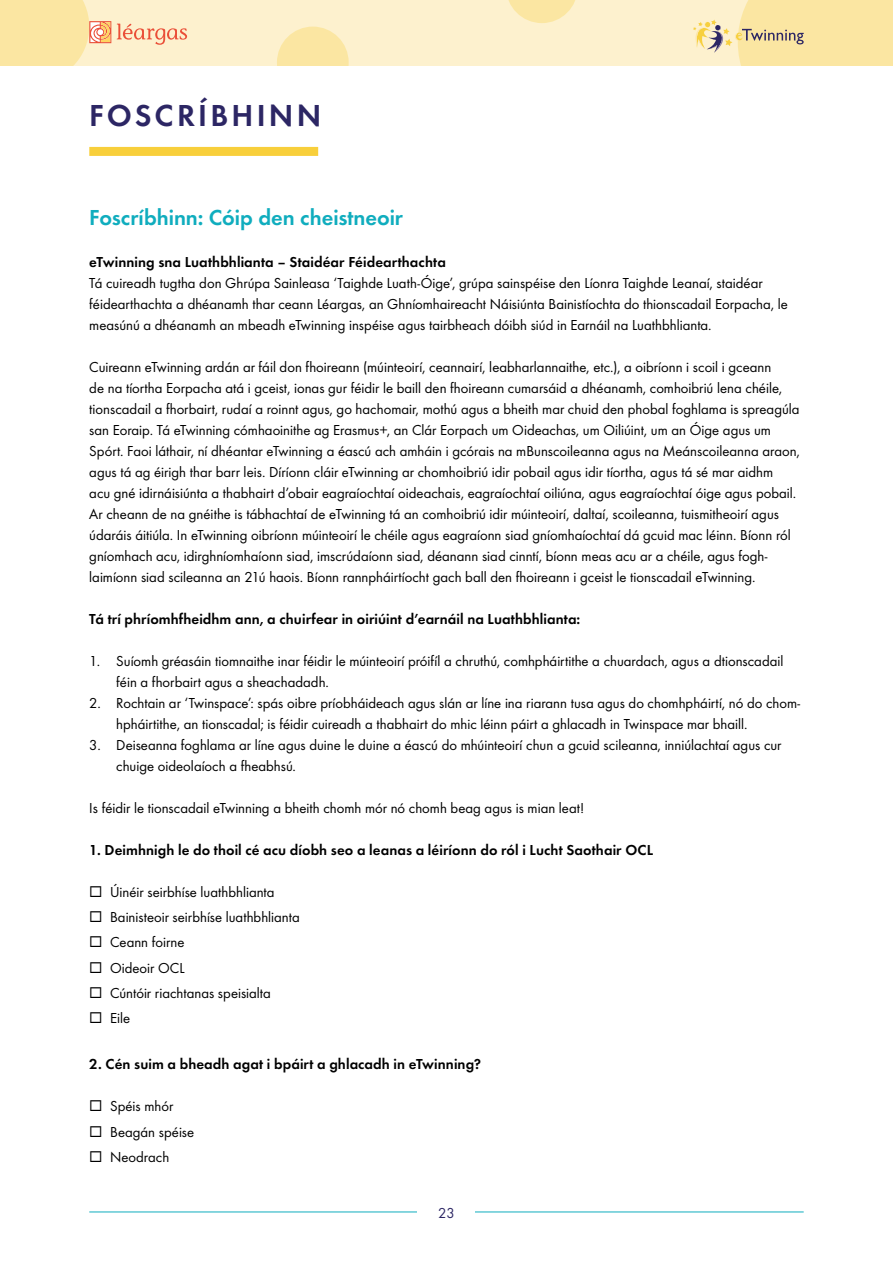
<style>
.page{position:relative;width:893px;height:1263px;background:#fff}
.page>*{position:absolute;margin:0;border:0;box-sizing:border-box;transform-origin:0 0}
.t1{font:31.5px "Futura Dem";letter-spacing:.1em;color:#2c2664}
.t2{font:22.5px "Futura Dem";color:#10adbe}
.t3{font:15px/21px "Futura Boo";color:#000}
.t4{font:15px "Futura Dem";letter-spacing:.005em;color:#000}
.t5{font:15px "Futura Boo";color:#2c2664}
</style>
<div class="page">
<div style="left:0;top:0;width:893px;height:66px;background:#fdf1ce"></div>
<svg style="left:277px;top:27px;width:72px;height:39px"></svg>
<svg style="left:508px;top:0;width:67px;height:23px"></svg>
<svg style="left:117px;top:24px;width:70px;height:21px"></svg>
<svg style="left:0;top:0;width:111px;height:66px"></svg>
<svg style="left:693px;top:0;width:200px;height:66px"></svg>
<hr style="left:89px;top:1211px;width:715px;height:1px;background:#10adbe">
<div style="left:418px;top:1207px;width:57px;height:11px;background:#fff"></div>
<div style="left:89px;top:147px;width:229px;height:9px;background:#f8cf3b"></div>
<h1 class="t1" style="left:89px;top:93px;width:234px">FOSCRÍBHINN</h1>
<h2 class="t2" style="left:89px;top:202px;width:315px">Foscríbhinn: Cóip den cheistneoir</h2>
<p class="t4" style="left:89px;top:251px;width:358px">eTwinning sna Luathbhlianta – Staidéar Féidearthachta</p>
<p class="t3" style="left:89px;top:271px;width:700px">Tá cuireadh tugtha don Ghrúpa Sainleasa ‘Taighde Luath-Óige’, grúpa sainspéise den Líonra Taighde Leanaí, staidéar féidearthachta a dhéanamh thar ceann Léargas, an Ghníomhaireacht Náisiúnta Bainistíochta do thionscadail Eorpacha, le measúnú a dhéanamh an mbeadh eTwinning inspéise agus tairbheach dóibh siúd in Earnáil na Luathbhlianta.</p>
<p class="t3" style="left:89px;top:355px;width:712px">Cuireann eTwinning ardán ar fáil don fhoireann (múinteoirí, ceannairí, leabharlannaithe, etc.), a oibríonn i scoil i gceann<br>de na tíortha Eorpacha atá i gceist, ionas gur féidir le baill den fhoireann cumarsáid a dhéanamh, comhoibriú lena chéile, tionscadail a fhorbairt, rudaí a roinnt agus, go hachomair, mothú agus a bheith mar chuid den phobal foghlama is spreagúla san Eoraip. Tá eTwinning cómhaoinithe ag Erasmus+, an Clár Eorpach um Oideachas, um Oiliúint, um an Óige agus um Spórt. Faoi láthair, ní dhéantar eTwinning a éascú ach amháin i gcórais na mBunscoileanna agus na Meánscoileanna araon, agus tá ag éirigh thar barr leis. Díríonn cláir eTwinning ar chomhoibriú idir pobail agus idir tíortha, agus tá sé mar aidhm<br>acu gné idirnáisiúnta a thabhairt d’obair eagraíochtaí oideachais, eagraíochtaí oiliúna, agus eagraíochtaí óige agus pobail.<br>Ar cheann de na gnéithe is tábhachtaí de eTwinning tá an comhoibriú idir múinteoirí, daltaí, scoileanna, tuismitheoirí agus údaráis áitiúla. In eTwinning oibríonn múinteoirí le chéile agus eagraíonn siad gníomhaíochtaí dá gcuid mac léinn. Bíonn ról gníomhach acu, idirghníomhaíonn siad, imscrúdaíonn siad, déanann siad cinntí, bíonn meas acu ar a chéile, agus fogh&shy;laimíonn siad scileanna an 21ú haois. Bíonn rannpháirtíocht gach ball den fhoireann i gceist le tionscadail eTwinning.</p>
<p class="t4" style="left:89px;top:608px;width:493px">Tá trí phríomhfheidhm ann, a chuirfear in oiriúint d’earnáil na Luathbhlianta:</p>
<p class="t3" style="left:116px;top:649px;width:669px;text-indent:-27px">1. Suíomh gréasáin tiomnaithe inar féidir le múinteoirí próifíl a chruthú, comhpháirtithe a chuardach, agus a dtionscadail féin a fhorbairt agus a sheachadadh.</p>
<p class="t3" style="left:116px;top:691px;width:685px;text-indent:-27px">2. Rochtain ar ‘Twinspace’: spás oibre príobháideach agus slán ar líne ina riarann tusa agus do chomhpháirtí, nó do chom&shy;hpháirtithe, an tionscadal; is féidir cuireadh a thabhairt do mhic léinn páirt a ghlacadh in Twinspace mar bhaill.</p>
<p class="t3" style="left:116px;top:733px;width:667px;text-indent:-27px">3. Deiseanna foghlama ar líne agus duine le duine a éascú do mhúinteoirí chun a gcuid scileanna, inniúlachtaí agus cur chuige oideolaíoch a fheabhsú.</p>
<p class="t3" style="left:89px;top:796px;width:496px">Is féidir le tionscadail eTwinning a bheith chomh mór nó chomh beag agus is mian leat!</p>
<p class="t4" style="left:89px;top:839px;width:565px">1. Deimhnigh le do thoil cé acu díobh seo a leanas a léiríonn do ról i Lucht Saothair OCL</p>
<p class="t3" style="left:89px;top:880px;width:187px">◻ Úinéir seirbhíse luathbhlianta</p>
<p class="t3" style="left:89px;top:906px;width:212px">◻ Bainisteoir seirbhíse luathbhlianta</p>
<p class="t3" style="left:89px;top:931px;width:97px">◻ Ceann foirne</p>
<p class="t3" style="left:89px;top:956px;width:97px">◻ Oideoir OCL</p>
<p class="t3" style="left:89px;top:981px;width:183px">◻ Cúntóir riachtanas speisialta</p>
<p class="t3" style="left:89px;top:1007px;width:42px">◻ Eile</p>
<p class="t4" style="left:89px;top:1054px;width:393px">2. Cén suim a bheadh agat i bpáirt a ghlacadh in eTwinning?</p>
<p class="t3" style="left:89px;top:1095px;width:86px">◻ Spéis mhór</p>
<p class="t3" style="left:89px;top:1120px;width:106px">◻ Beagán spéise</p>
<p class="t3" style="left:89px;top:1145px;width:81px">◻ Neodrach</p>
<p class="t5" style="left:438px;top:1202px;width:18px">23</p>
</div>
